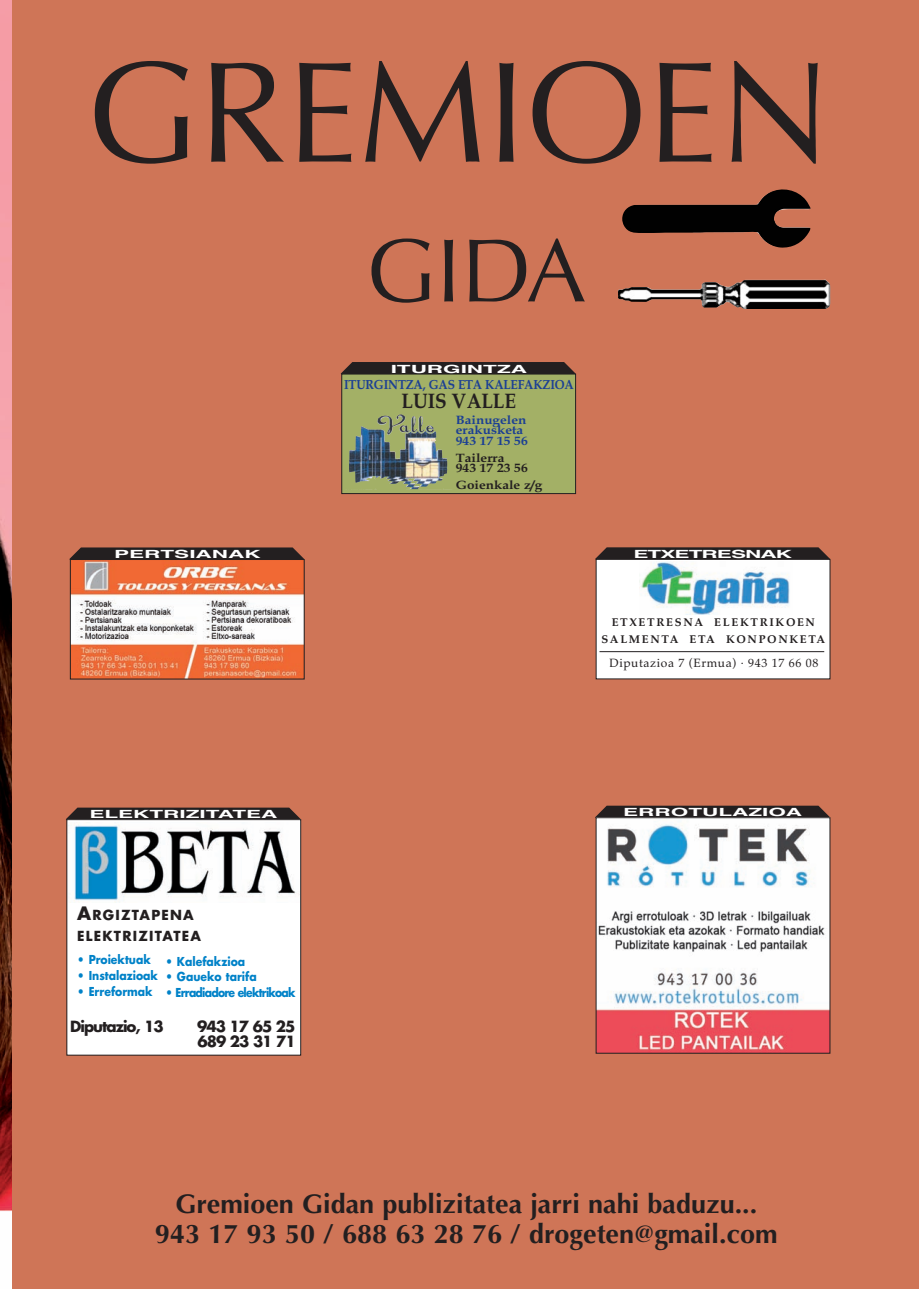
<style>
.page{position:relative;width:919px;height:1289px;background:#fff}
.page>*{position:absolute;margin:0;border:0;box-sizing:border-box;transform-origin:0 0}
.t1{font:144px "Optima";color:#231f20}
.t2{font:90px "Optima";color:#231f20}
.t3{font:700 27px/30px "Optima";color:#231f20;text-align:center}
.t4{font:700 21px "Book Antiqua";color:#231f20;scale:.9 1}
.t5{font:700 15px/15px "Futura";letter-spacing:-.07em;color:#231f20}
.t6{font:700 13.5px/20.7px "Futura";letter-spacing:.09em;color:#231f20}
.t7{font:700 13.2px "Book Antiqua";letter-spacing:-.01em;color:#1b3f94;scale:.9 1}
.t8{font:700 12.15px/10.5px "Book Antiqua";color:#1b3f94;scale:1.11 1}
.t9{font:700 12.15px/10.5px "Book Antiqua";color:#231f20;scale:1.11 1}
.t10{font:700 12px "Futura";color:#0082c8;scale:.9 1}
.t11{font:12px "Palatino";letter-spacing:.05em;color:#231f20}
.t12{font:700 12px "Futura";letter-spacing:-.07em;color:#0082c8;scale:.9 1}
.t13{font:700 11.25px "Helvetica CE";color:#fff;scale:2 1}
.t14{font:700 11.25px/17px "Palatino";letter-spacing:.15em;color:#231f20;text-align:center}
.t15{font:700 11.25px "Helvetica CE";letter-spacing:-.04em;color:#fff;scale:2 1}
.s1{font-size:18px}
</style>
<div class="page">
<img style="left:0;top:1px;width:13px;height:1287px">
<div style="left:13px;top:1px;width:905px;height:1287px;background:#cf7557"></div>
<div style="left:341px;top:362px;width:234px;height:12px;background:#231f20"></div>
<div style="left:342px;top:374px;width:233px;height:119px;background:#a3b066"></div>
<img style="left:349px;top:426px;width:98px;height:63px">
<div style="left:341px;top:374px;width:235px;height:120px;border:1px solid #231f20"></div>
<img style="left:622px;top:189px;width:188px;height:59px">
<img style="left:618px;top:279px;width:212px;height:30px">
<svg style="left:595px;top:805px;width:235px;height:12px;background:#342725"></svg>
<img style="left:597px;top:819px;width:231px;height:232px">
<svg style="left:66px;top:807px;width:235px;height:12px;background:#332725"></svg>
<div style="left:67px;top:819px;width:234px;height:236px;background:#fff"></div>
<img style="left:69px;top:822px;width:230px;height:80px">
<div style="left:66px;top:819px;width:235px;height:236px;border:1px solid #231f20"></div>
<svg style="left:595px;top:547px;width:235px;height:12px;background:#302524"></svg>
<div style="left:596px;top:559px;width:233px;height:120px;background:#fff"></div>
<div style="left:595px;top:559px;width:235px;height:120px;border:1px solid #231f20"></div>
<svg style="left:69px;top:547px;width:235px;height:23px;background:#322624"></svg>
<img style="left:72px;top:561px;width:230px;height:116px">
<div style="left:70px;top:559px;width:234px;height:120px;border:1px solid #231f20"></div>
<img style="left:639px;top:561px;width:151px;height:53px">
<hr style="left:599px;top:651px;width:225px;height:1px;background:#231f20">
<h1 class="t1" style="left:86px;top:53px;width:746px">GREMIOEN</h1>
<h2 class="t2" style="left:366px;top:234px;width:222px">GIDA</h2>
<p class="t13" style="left:390px;top:364px;width:70px">ITURGINTZA</p>
<p class="t7" style="left:344px;top:379px;width:257px">ITURGINTZA, GAS ETA KALEFAKZIOA</p>
<p class="t4" style="left:401px;top:392px;width:129px">LUIS VALLE</p>
<p class="t8" style="left:456px;top:415px;width:66px">Bainugelen erakusketa<br>943 17 15 56</p>
<p class="t9" style="left:456px;top:453px;width:66px">Tailerra<br>943 17 23 56</p>
<p class="t9" style="left:456px;top:481px;width:79px">Goienkale z/g</p>
<p class="t13" style="left:114px;top:550px;width:75px">PERTSIANAK</p>
<p class="t15" style="left:633px;top:550px;width:81px">ETXETRESNAK</p>
<p class="t14" style="left:601px;top:615px;width:225px">ETXETRESNA ELEKTRIKOEN<br>SALMENTA ETA KONPONKETA</p>
<p class="t11" style="left:609px;top:658px;width:210px">Diputazioa 7 (Ermua) · 943 17 66 08</p>
<p class="t13" style="left:89px;top:809px;width:95px">ELEKTRIZITATEA</p>
<p class="t13" style="left:623px;top:807px;width:91px">ERROTULAZIOA</p>
<p class="t6" style="left:77px;top:905px;width:125px"><span class="s1">A</span>RGIZTAPENA<br>ELEKTRIZITATEA</p>
<p class="t10" style="left:77px;top:954px;width:83px">• Proiektuak</p>
<p class="t10" style="left:77px;top:970px;width:91px">• Instalazioak</p>
<p class="t10" style="left:77px;top:986px;width:85px">• Erreformak</p>
<p class="t10" style="left:165px;top:955px;width:90px">• Kalefakzioa</p>
<p class="t10" style="left:165px;top:971px;width:103px">• Gaueko tarifa</p>
<p class="t12" style="left:165px;top:987px;width:146px">• Erradiadore elektrikoak</p>
<p class="t5" style="left:70px;top:1019px;width:95px">Diputazio, 13</p>
<p class="t5" style="left:197px;top:1019px;width:100px">943 17 65 25<br>689 23 31 71</p>
<p class="t3" style="left:155px;top:1191px;width:624px">Gremioen Gidan publizitatea jarri nahi baduzu...<br>943 17 93 50 / 688 63 28 76 / drogeten@gmail.com</p>
</div>
